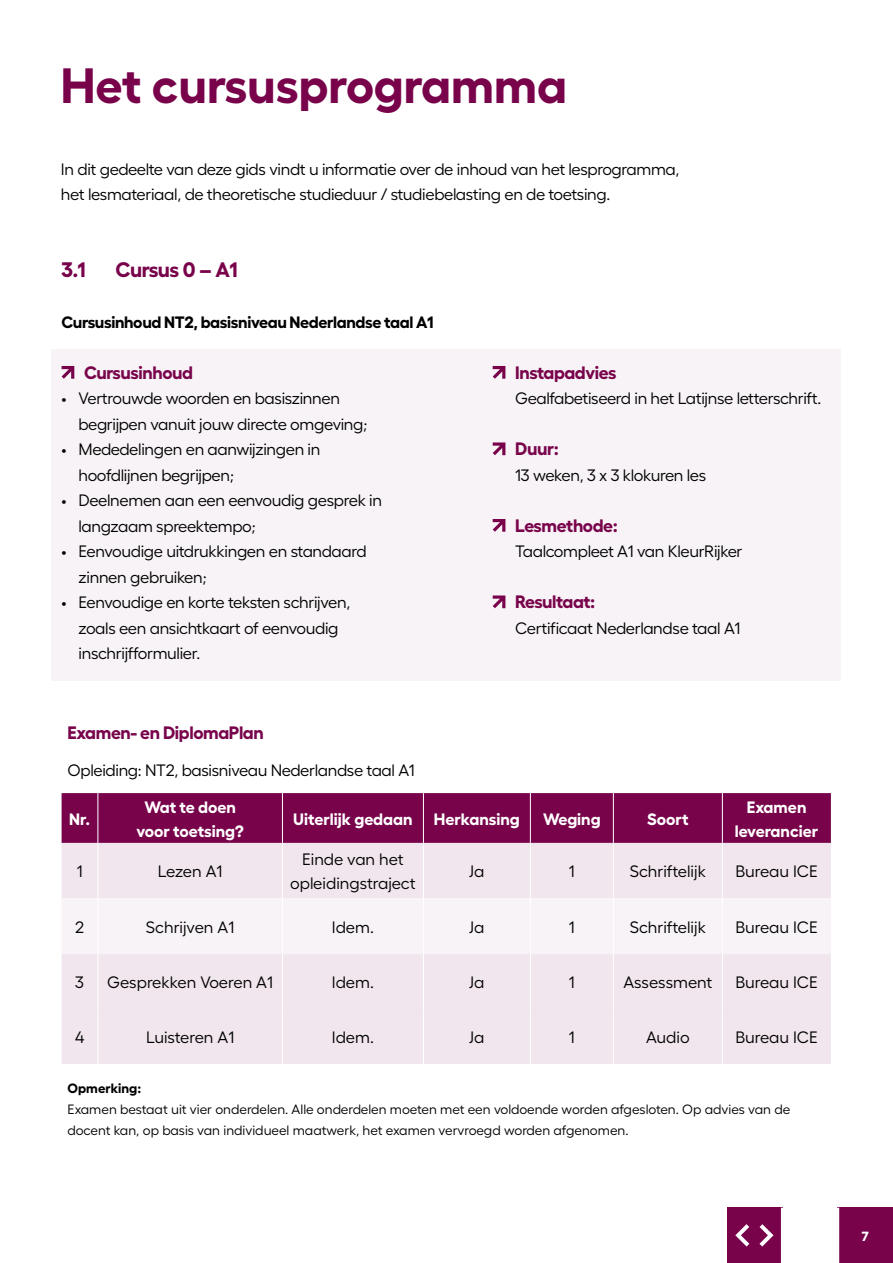
<style>
.page{position:relative;width:893px;height:1263px;background:#fff}
.page>*{position:absolute;margin:0;border:0;box-sizing:border-box;transform-origin:0 0}
.t1{font:700 49.5px "Fellix";color:#78034b}
.t2{font:700 21px "Fellix";letter-spacing:-.025em;color:#78034b}
.t3{font:700 18px "Fellix";letter-spacing:-.02em;color:#78034b}
.t4{font:16.5px/25.5px "Fellix";letter-spacing:-.02em;color:#000}
.t5{font:16.5px/24px "Fellix";color:#000;text-align:center}
.t6{font:700 16.5px/24px "Fellix";color:#fff;text-align:center}
.t7{font:700 16.5px "Fellix";letter-spacing:-.02em;color:#000}
.t8{font:13.5px/21px "Fellix";color:#000}
.t9{font:700 13.5px "Fellix";color:#000}
.t10{font:700 13.35px "Fellix";color:#fff}
</style>
<div class="page">
<div style="left:51px;top:349px;width:789px;height:331px;background:#f8f3f6"></div>
<svg style="left:62px;top:366px;width:12px;height:13px"></svg>
<svg style="left:493px;top:366px;width:12px;height:13px"></svg>
<svg style="left:493px;top:442px;width:12px;height:13px"></svg>
<svg style="left:493px;top:519px;width:12px;height:13px"></svg>
<svg style="left:493px;top:595px;width:12px;height:13px"></svg>
<div style="left:62px;top:793px;width:769px;height:50px;background:#78034b"></div>
<div style="left:62px;top:843px;width:769px;height:221px;background:#f1e6ed"></div>
<div style="left:62px;top:898px;width:769px;height:55px;background:#f8f3f6"></div>
<hr style="left:98px;top:793px;width:1px;height:50px;background:#fff">
<hr style="left:282px;top:793px;width:1px;height:50px;background:#fff">
<hr style="left:423px;top:793px;width:1px;height:50px;background:#fff">
<hr style="left:530px;top:793px;width:1px;height:50px;background:#fff">
<hr style="left:613px;top:793px;width:1px;height:50px;background:#fff">
<hr style="left:722px;top:793px;width:1px;height:50px;background:#fff">
<hr style="left:98px;top:843px;width:1px;height:55px;background:#fff">
<hr style="left:282px;top:843px;width:1px;height:55px;background:#fff">
<hr style="left:423px;top:843px;width:1px;height:55px;background:#fff">
<hr style="left:530px;top:843px;width:1px;height:55px;background:#fff">
<hr style="left:613px;top:843px;width:1px;height:55px;background:#fff">
<hr style="left:722px;top:843px;width:1px;height:55px;background:#fff">
<hr style="left:98px;top:898px;width:1px;height:55px;background:#fff">
<hr style="left:282px;top:898px;width:1px;height:55px;background:#fff">
<hr style="left:423px;top:898px;width:1px;height:55px;background:#fff">
<hr style="left:530px;top:898px;width:1px;height:55px;background:#fff">
<hr style="left:613px;top:898px;width:1px;height:55px;background:#fff">
<hr style="left:722px;top:898px;width:1px;height:55px;background:#fff">
<hr style="left:98px;top:953px;width:1px;height:56px;background:#fff">
<hr style="left:282px;top:953px;width:1px;height:56px;background:#fff">
<hr style="left:423px;top:953px;width:1px;height:56px;background:#fff">
<hr style="left:530px;top:953px;width:1px;height:56px;background:#fff">
<hr style="left:613px;top:953px;width:1px;height:56px;background:#fff">
<hr style="left:722px;top:953px;width:1px;height:56px;background:#fff">
<hr style="left:98px;top:1009px;width:1px;height:55px;background:#fff">
<hr style="left:282px;top:1009px;width:1px;height:55px;background:#fff">
<hr style="left:423px;top:1009px;width:1px;height:55px;background:#fff">
<hr style="left:530px;top:1009px;width:1px;height:55px;background:#fff">
<hr style="left:613px;top:1009px;width:1px;height:55px;background:#fff">
<hr style="left:722px;top:1009px;width:1px;height:55px;background:#fff">
<div style="left:838px;top:1208px;width:55px;height:55px;background:#78034b"></div>
<div style="left:727px;top:1208px;width:55px;height:55px;background:#78034b"></div>
<hr style="left:836px;top:1208px;width:3px;height:55px;background:#fff">
<hr style="left:781px;top:1208px;width:3px;height:55px;background:#fff">
<svg style="left:759px;top:1224px;width:14px;height:22px"></svg>
<svg style="left:735px;top:1224px;width:14px;height:22px"></svg>
<h1 class="t1" style="left:61px;top:46px;width:507px">Het cursusprogramma</h1>
<p class="t4" style="left:61px;top:155px;width:620px">In dit gedeelte van deze gids vindt u informatie over de inhoud van het lesprogramma, het lesmateriaal, de theoretische studieduur / studiebelasting en de toetsing.</p>
<p class="t2" style="left:62px;top:252px;width:26px">3.1</p>
<p class="t2" style="left:116px;top:252px;width:124px">Cursus 0 – A1</p>
<p class="t7" style="left:62px;top:309px;width:373px">Cursusinhoud NT2, basisniveau Nederlandse taal A1</p>
<p class="t3" style="left:84px;top:358px;width:110px">Cursusinhoud</p>
<p class="t4" style="left:79px;top:384px;width:290px;text-indent:-17px">• Vertrouwde woorden en basiszinnen begrijpen vanuit jouw directe omgeving;</p>
<p class="t4" style="left:79px;top:435px;width:243px;text-indent:-17px">• Mededelingen en aanwijzingen in hoofdlijnen begrijpen;</p>
<p class="t4" style="left:79px;top:486px;width:305px;text-indent:-17px">• Deelnemen aan een eenvoudig gesprek in langzaam spreektempo;</p>
<p class="t4" style="left:79px;top:537px;width:290px;text-indent:-17px">• Eenvoudige uitdrukkingen en standaard zinnen gebruiken;</p>
<p class="t4" style="left:79px;top:588px;width:273px;text-indent:-17px">• Eenvoudige en korte teksten schrijven, zoals een ansichtkaart of eenvoudig inschrijfformulier.</p>
<p class="t3" style="left:515px;top:358px;width:103px">Instapadvies</p>
<p class="t4" style="left:515px;top:384px;width:308px">Gealfabetiseerd in het Latijnse letterschrift.</p>
<p class="t3" style="left:515px;top:434px;width:45px">Duur:</p>
<p class="t4" style="left:515px;top:461px;width:192px">13 weken, 3 x 3 klokuren les</p>
<p class="t3" style="left:515px;top:511px;width:104px">Lesmethode:</p>
<p class="t4" style="left:515px;top:537px;width:229px">Taalcompleet A1 van KleurRijker</p>
<p class="t3" style="left:515px;top:587px;width:82px">Resultaat:</p>
<p class="t4" style="left:515px;top:614px;width:227px">Certificaat Nederlandse taal A1</p>
<p class="t3" style="left:68px;top:718px;width:198px">Examen- en DiplomaPlan</p>
<p class="t4" style="left:68px;top:756px;width:349px">Opleiding: NT2, basisniveau Nederlandse taal A1</p>
<p class="t6" style="left:69px;top:805px;width:23px">Nr.</p>
<p class="t6" style="left:136px;top:793px;width:109px">Wat te doen voor toetsing?</p>
<p class="t6" style="left:293px;top:805px;width:121px">Uiterlijk gedaan</p>
<p class="t6" style="left:434px;top:805px;width:87px">Herkansing</p>
<p class="t6" style="left:543px;top:805px;width:59px">Weging</p>
<p class="t6" style="left:647px;top:805px;width:43px">Soort</p>
<p class="t6" style="left:735px;top:793px;width:85px">Examen leverancier</p>
<p class="t4" style="left:77px;top:857px;width:7px">1</p>
<p class="t4" style="left:158px;top:857px;width:66px">Lezen A1</p>
<p class="t5" style="left:290px;top:846px;width:127px">Einde van het opleidingstraject</p>
<p class="t4" style="left:469px;top:857px;width:17px">Ja</p>
<p class="t4" style="left:569px;top:857px;width:7px">1</p>
<p class="t5" style="left:630px;top:858px;width:78px">Schriftelijk</p>
<p class="t5" style="left:735px;top:858px;width:84px">Bureau ICE</p>
<p class="t4" style="left:75px;top:912px;width:11px">2</p>
<p class="t5" style="left:146px;top:913px;width:90px">Schrijven A1</p>
<p class="t4" style="left:332px;top:912px;width:43px">Idem.</p>
<p class="t4" style="left:469px;top:912px;width:17px">Ja</p>
<p class="t4" style="left:569px;top:912px;width:7px">1</p>
<p class="t5" style="left:630px;top:913px;width:78px">Schriftelijk</p>
<p class="t5" style="left:735px;top:913px;width:84px">Bureau ICE</p>
<p class="t4" style="left:75px;top:968px;width:10px">3</p>
<p class="t5" style="left:107px;top:968px;width:167px">Gesprekken Voeren A1</p>
<p class="t4" style="left:332px;top:968px;width:43px">Idem.</p>
<p class="t4" style="left:469px;top:968px;width:17px">Ja</p>
<p class="t4" style="left:569px;top:968px;width:7px">1</p>
<p class="t5" style="left:623px;top:968px;width:91px">Assessment</p>
<p class="t5" style="left:735px;top:968px;width:84px">Bureau ICE</p>
<p class="t4" style="left:75px;top:1023px;width:11px">4</p>
<p class="t5" style="left:146px;top:1024px;width:90px">Luisteren A1</p>
<p class="t4" style="left:332px;top:1023px;width:43px">Idem.</p>
<p class="t4" style="left:469px;top:1023px;width:17px">Ja</p>
<p class="t4" style="left:569px;top:1023px;width:7px">1</p>
<p class="t4" style="left:646px;top:1023px;width:45px">Audio</p>
<p class="t5" style="left:735px;top:1024px;width:84px">Bureau ICE</p>
<p class="t9" style="left:68px;top:1077px;width:75px">Opmerking:</p>
<p class="t8" style="left:68px;top:1097px;width:724px">Examen bestaat uit vier onderdelen. Alle onderdelen moeten met een voldoende worden afgesloten. Op advies van de docent kan, op basis van individueel maatwerk, het examen vervroegd worden afgenomen.</p>
<p class="t10" style="left:862px;top:1225px;width:8px">7</p>
</div>
